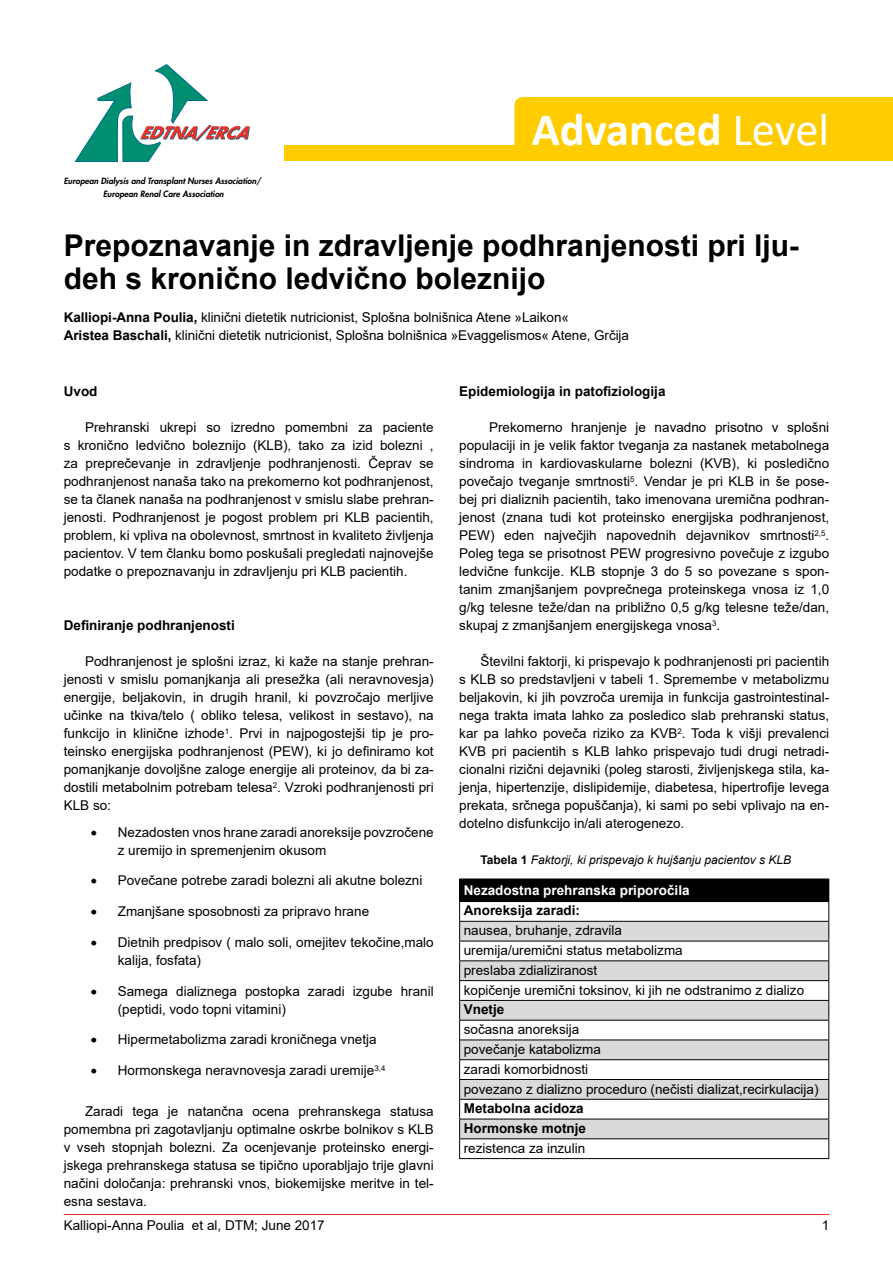
<style>
.page{position:relative;width:893px;height:1263px;background:#fff}
.page>*{position:absolute;margin:0;border:0;box-sizing:border-box;transform-origin:0 0}
.t1{font:700 46.5px "Calibri";color:#fff}
.t2{font:700 30px/33px "Arial";color:#000}
.t3{font:13.5px/18px "Arial";color:#000}
.t4{font:700 13.5px/19.8px "Arial";color:#000}
.t5{font:700 13.5px "Arial";color:#fff}
.t6{font:italic 12px "Arial";color:#000}
.t7{font:italic 800 8.4px/12.9px "Futura";color:#000;text-align:center}
.s1{font-weight:400}
.s2{font-weight:700}
.s3{font-weight:700;font-style:normal}
</style>
<div class="page">
<hr style="left:64px;top:1214px;width:765px;height:1px;background:#e63329">
<div style="left:284px;top:145px;width:609px;height:15px;background:#fc0"></div>
<div style="left:514px;top:97px;width:379px;height:48px;background:#fc0"></div>
<svg style="left:75px;top:64px;width:175px;height:98px"></svg>
<div style="left:460px;top:879px;width:369px;height:22px;background:#000"></div>
<svg style="left:460px;top:922px;width:368px;height:216px;fill:#dadada"></svg>
<hr style="left:459px;top:901px;width:370px;height:1px;background:#000">
<hr style="left:459px;top:921px;width:370px;height:1px;background:#000">
<hr style="left:459px;top:941px;width:370px;height:1px;background:#000">
<hr style="left:459px;top:960px;width:370px;height:1px;background:#000">
<hr style="left:459px;top:980px;width:370px;height:1px;background:#000">
<hr style="left:459px;top:1000px;width:370px;height:1px;background:#000">
<hr style="left:459px;top:1020px;width:370px;height:1px;background:#000">
<hr style="left:459px;top:1039px;width:370px;height:1px;background:#000">
<hr style="left:459px;top:1059px;width:370px;height:1px;background:#000">
<hr style="left:459px;top:1079px;width:370px;height:1px;background:#000">
<hr style="left:459px;top:1099px;width:370px;height:1px;background:#000">
<hr style="left:459px;top:1119px;width:370px;height:1px;background:#000">
<hr style="left:459px;top:1138px;width:370px;height:1px;background:#000">
<svg style="left:459px;top:879px;width:1px;height:279px"></svg>
<svg style="left:828px;top:902px;width:1px;height:256px"></svg>
<hr style="left:459px;top:1158px;width:370px;height:1px;background:#000">
<p class="t7" style="left:64px;top:175px;width:199px">European Dialysis and Transplant Nurses Association/<br>European Renal Care Association</p>
<h1 class="t1" style="left:532px;top:96px;width:299px">Advanced <span class="s1">Level</span></h1>
<h2 class="t2" style="left:64px;top:229px;width:737px">Prepoznavanje in zdravljenje podhranjenosti pri lju&shy;deh s kronično ledvično boleznijo</h2>
<p class="t3" style="left:64px;top:308px;width:567px"><span class="s2">Kalliopi-Anna Poulia,</span> klinični dietetik nutricionist, Splošna bolnišnica Atene »Laikon«<br><span class="s2">Aristea Baschali,</span> klinični dietetik nutricionist, Splošna bolnišnica »Evaggelismos« Atene, Grčija</p>
<p class="t4" style="left:64px;top:382px;width:35px">Uvod</p>
<p class="t3" style="left:64px;top:418px;width:371px;text-align:justify;text-indent:21px">Prehranski ukrepi so izredno pomembni za paciente s kronično ledvično boleznijo (KLB), tako za izid bolezni , za preprečevanje in zdravljenje podhranjenosti. Čeprav se podhranjenost nanaša tako na prekomerno kot podhranjenost, se ta članek nanaša na podhranjenost v smislu slabe prehran&shy;jenosti. Podhranjenost je pogost problem pri KLB pacientih, problem, ki vpliva na obolevnost, smrtnost in kvaliteto življenja pacientov. V tem članku bomo poskušali pregledati najnovejše podatke o prepoznavanju in zdravljenju pri KLB pacientih.</p>
<p class="t4" style="left:64px;top:615px;width:173px">Definiranje podhranjenosti</p>
<p class="t3" style="left:64px;top:652px;width:371px;text-align:justify;text-indent:21px">Podhranjenost je splošni izraz, ki kaže na stanje prehran&shy;jenosti v smislu pomanjkanja ali presežka (ali neravnovesja) energije, beljakovin, in drugih hranil, ki povzročajo merljive učinke na tkiva/telo ( obliko telesa, velikost in sestavo), na funkcijo in klinične izhode<sup>1</sup>. Prvi in najpogostejši tip je pro&shy;teinsko energijska podhranjenost (PEW), ki jo definiramo kot pomanjkanje dovoljšne zaloge energije ali proteinov, da bi za&shy;dostili metabolnim potrebam telesa<sup>2</sup>. Vzroki podhranjenosti pri KLB so:</p>
<p class="t3" style="left:118px;top:823px;width:317px;text-indent:-27px">• Nezadosten vnos hrane zaradi anoreksije povzročene z uremijo in spremenjenim okusom</p>
<p class="t3" style="left:91px;top:871px;width:333px">• Povečane potrebe zaradi bolezni ali akutne bolezni</p>
<p class="t3" style="left:91px;top:902px;width:280px">• Zmanjšane sposobnosti za pripravo hrane</p>
<p class="t3" style="left:118px;top:933px;width:317px;text-indent:-27px">• Dietnih predpisov ( malo soli, omejitev tekočine,malo kalija, fosfata)</p>
<p class="t3" style="left:118px;top:982px;width:317px;text-indent:-27px">• Samega dializnega postopka zaradi izgube hranil (peptidi, vodo topni vitamini)</p>
<p class="t3" style="left:91px;top:1030px;width:287px">• Hipermetabolizma zaradi kroničnega vnetja</p>
<p class="t3" style="left:91px;top:1061px;width:296px">• Hormonskega neravnovesja zaradi uremije<sup>3,4</sup></p>
<p class="t3" style="left:64px;top:1102px;width:371px;text-align:justify;text-indent:21px">Zaradi tega je natančna ocena prehranskega statusa pomembna pri zagotavljanju optimalne oskrbe bolnikov s KLB v vseh stopnjah bolezni. Za ocenjevanje proteinsko energi&shy;jskega prehranskega statusa se tipično uporabljajo trije glavni načini določanja: prehranski vnos, biokemijske meritve in tel&shy;esna sestava.</p>
<p class="t4" style="left:459px;top:381px;width:208px">Epidemiologija in patofiziologija</p>
<p class="t3" style="left:459px;top:418px;width:371px;text-align:justify;text-indent:30px">Prekomerno hranjenje je navadno prisotno v splošni populaciji in je velik faktor tveganja za nastanek metabolnega sindroma in kardiovaskularne bolezni (KVB), ki posledično povečajo tveganje smrtnosti<sup>5</sup>. Vendar je pri KLB in še pose&shy;bej pri dializnih pacientih, tako imenovana uremična podhran&shy;jenost (znana tudi kot proteinsko energijska podhranjenost, PEW) eden največjih napovednih dejavnikov smrtnosti<sup>2,5</sup>.<br>Poleg tega se prisotnost PEW progresivno povečuje z izgubo ledvične funkcije. KLB stopnje 3 do 5 so povezane s spon&shy;tanim zmanjšanjem povprečnega proteinskega vnosa iz 1,0 g/kg telesne teže/dan na približno 0,5 g/kg telesne teže/dan, skupaj z zmanjšanjem energijskega vnosa<sup>3</sup>.</p>
<p class="t3" style="left:459px;top:652px;width:371px;text-align:justify;text-indent:21px">Številni faktorji, ki prispevajo k podhranjenosti pri pacientih s KLB so predstavljeni v tabeli 1. Spremembe v metabolizmu beljakovin, ki jih povzroča uremija in funkcija gastrointestinal&shy;nega trakta imata lahko za posledico slab prehranski status, kar pa lahko poveča riziko za KVB<sup>2</sup>. Toda k višji prevalenci KVB pri pacientih s KLB lahko prispevajo tudi drugi netradi&shy;cionalni rizični dejavniki (poleg starosti, življenjskega stila, ka&shy;jenja, hipertenzije, dislipidemije, diabetesa, hipertrofije levega prekata, srčnega popuščanja), ki sami po sebi vplivajo na en&shy;dotelno disfunkcijo in/ali aterogenezo.</p>
<p class="t6" style="left:480px;top:852px;width:312px"><span class="s3">Tabela 1</span> Faktorji, ki prispevajo k hujšanju pacientov s KLB</p>
<p class="t5" style="left:464px;top:881px;width:227px">Nezadostna prehranska priporočila</p>
<p class="t4" style="left:464px;top:901px;width:118px">Anoreksija zaradi:</p>
<p class="t3" style="left:464px;top:920px;width:342px;line-height:19.8px">nausea, bruhanje, zdravila<br>uremija/uremični status metabolizma<br>preslaba zdializiranost<br>kopičenje uremični toksinov, ki jih ne odstranimo z dializo</p>
<p class="t4" style="left:464px;top:1000px;width:42px">Vnetje</p>
<p class="t3" style="left:464px;top:1019px;width:356px;line-height:19.8px">sočasna anoreksija<br>povečanje katabolizma<br>zaradi komorbidnosti<br>povezano z dializno proceduro (nečisti dializat,recirkulacija)</p>
<p class="t4" style="left:464px;top:1099px;width:124px">Metabolna acidoza<br>Hormonske motnje</p>
<p class="t3" style="left:464px;top:1139px;width:123px">rezistenca za inzulin</p>
<p class="t3" style="left:64px;top:1216px;width:263px">Kalliopi-Anna Poulia et al, DTM; June 2017</p>
<p class="t3" style="left:822px;top:1216px;width:9px">1</p>
</div>
